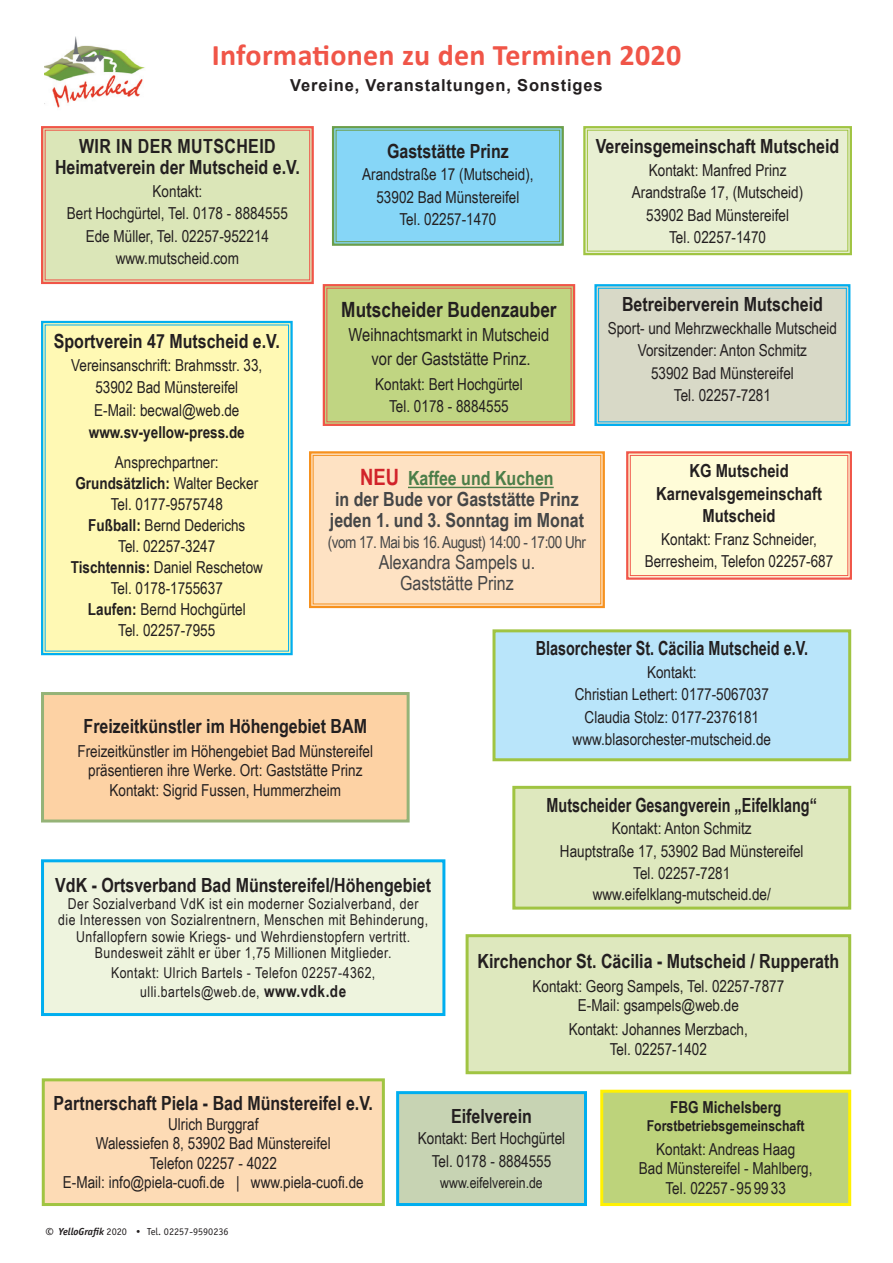
<style>
.page{position:relative;width:893px;height:1263px;background:#fff}
.page>*{position:absolute;margin:0;border:0;box-sizing:border-box;transform-origin:0 0}
.t1{font:700 30px "Calibri";letter-spacing:.01em;color:#f05548}
.t2{font:700 21px "Arial Narrow";color:#231f20}
.t3{font:700 19.5px/21px "Arial Narrow";color:#231f20;text-align:center}
.t4{font:700 19.5px "Arial Narrow";color:#231f20;scale:.9 1}
.t5{font:700 19.5px/21px "Arial Narrow";color:#454647;text-align:center}
.t6{font:19.5px/21px "Arial Narrow";color:#454647;text-align:center}
.t7{font:18px/24px "Arial Narrow";color:#231f20;text-align:center}
.t8{font:700 18px/22.5px "Arial Narrow";color:#231f20;text-align:center}
.t9{font:16.5px/22.5px "Arial Narrow";color:#231f20;text-align:center}
.t10{font:16.5px "Arial Narrow";letter-spacing:-.03em;color:#454647}
.t11{font:700 16.5px "Arial Narrow";color:#231f20}
.t12{font:700 16.5px "Arial";letter-spacing:.05em;color:#231f20}
.t13{font:15px/16.5px "Arial Narrow";letter-spacing:.03em;color:#231f20;text-align:center}
.t14{font:700 15px "Arial Narrow";color:#231f20}
.t15{font:15px "Arial Narrow";color:#231f20}
.t16{font:10.5px "Officina Sans";color:#231f20}
.s1{font-weight:700}
.s2{font-size:22.5px;color:#d1232a}
.s3{color:#4c7e49}
.s4{font-weight:700;font-size:16.5px}
.s5{font-weight:700;font-style:italic}
</style>
<div class="page">
<img style="left:45px;top:36px;width:100px;height:72px">
<svg style="left:322px;top:284px;width:254px;height:142px;background:#c3ce7f"></svg>
<div style="left:326px;top:288px;width:245px;height:134px;border:1px solid #f05548"></div>
<div style="left:494px;top:631px;width:356px;height:129px;background:#b9e5fa"></div>
<div style="left:492px;top:629px;width:359px;height:132px;border:3px solid #a0c442"></div>
<div style="left:467px;top:936px;width:383px;height:137px;background:#dee8be"></div>
<div style="left:466px;top:934px;width:385px;height:140px;border:3px solid #a0c442"></div>
<div style="left:43px;top:693px;width:365px;height:128px;background:#fdd2a4"></div>
<div style="left:41px;top:692px;width:369px;height:130px;border:3px solid #95b377"></div>
<svg style="left:41px;top:320px;width:252px;height:336px;background:#e5f1ba"></svg>
<svg style="left:626px;top:451px;width:226px;height:129px;background:#fef1ce"></svg>
<div style="left:630px;top:455px;width:218px;height:121px;border:1px solid #f05548"></div>
<svg style="left:583px;top:126px;width:269px;height:130px;background:#e3ecc9"></svg>
<div style="left:587px;top:130px;width:261px;height:121px;border:1px solid #a0c442"></div>
<svg style="left:594px;top:284px;width:257px;height:142px;background:#ccd6c9"></svg>
<div style="left:598px;top:288px;width:249px;height:134px;border:1px solid #00aeef"></div>
<div style="left:514px;top:787px;width:336px;height:121px;background:#dee8be"></div>
<div style="left:512px;top:786px;width:339px;height:123px;border:3px solid #a0c442"></div>
<div style="left:43px;top:1080px;width:340px;height:124px;background:#fddbb5"></div>
<div style="left:42px;top:1078px;width:343px;height:128px;border:3px solid #a0c442"></div>
<svg style="left:332px;top:126px;width:232px;height:120px;background:#84d2ea"></svg>
<div style="left:336px;top:130px;width:224px;height:112px;border:1px solid #6b9e49"></div>
<svg style="left:41px;top:126px;width:273px;height:159px;background:#dcdeb2"></svg>
<div style="left:45px;top:130px;width:265px;height:150px;border:1px solid #f05548"></div>
<div style="left:398px;top:1092px;width:187px;height:112px;background:#c7d3b3"></div>
<div style="left:396px;top:1091px;width:191px;height:115px;border:3px solid #00aeef"></div>
<div style="left:43px;top:861px;width:401px;height:153px;background:#eef4de"></div>
<div style="left:41px;top:859px;width:404px;height:157px;border:3px solid #00aeef"></div>
<div style="left:602px;top:1091px;width:248px;height:113px;background:#bdd37b"></div>
<div style="left:600px;top:1090px;width:251px;height:116px;border:3px solid #fff101"></div>
<svg style="left:309px;top:451px;width:296px;height:158px;background:#fcddba"></svg>
<div style="left:313px;top:455px;width:288px;height:149px;border:1px solid #f6911e"></div>
<h1 class="t1" style="left:212px;top:36px;width:471px">Informationen zu den Terminen 2020</h1>
<p class="t12" style="left:290px;top:74px;width:314px">Vereine, Veranstaltungen, Sonstiges</p>
<p class="t3" style="left:55px;top:135px;width:246px">WIR IN DER MUTSCHEID<br>Heimatverein der Mutscheid e.V.</p>
<p class="t9" style="left:67px;top:179px;width:222px">Kontakt:<br>Bert Hochgürtel, Tel. 0178 - 8884555<br>Ede Müller, Tel. 02257-952214 www.mutscheid.com</p>
<p class="t3" style="left:387px;top:139px;width:123px">Gaststätte Prinz</p>
<p class="t9" style="left:362px;top:162px;width:173px">Arandstraße 17 (Mutscheid),<br>53902 Bad Münstereifel<br>Tel. 02257-1470</p>
<p class="t3" style="left:596px;top:135px;width:245px">Vereinsgemeinschaft Mutscheid</p>
<p class="t9" style="left:632px;top:158px;width:173px">Kontakt: Manfred Prinz<br>Arandstraße 17, (Mutscheid)<br>53902 Bad Münstereifel<br>Tel. 02257-1470</p>
<p class="t3" style="left:622px;top:293px;width:202px">Betreiberverein Mutscheid</p>
<p class="t9" style="left:608px;top:316px;width:231px">Sport- und Mehrzweckhalle Mutscheid<br>Vorsitzender: Anton Schmitz<br>53902 Bad Münstereifel<br>Tel. 02257-7281</p>
<p class="t2" style="left:341px;top:293px;width:217px">Mutscheider Budenzauber</p>
<p class="t7" style="left:349px;top:322px;width:202px">Weihnachtsmarkt in Mutscheid vor der Gaststätte Prinz.</p>
<p class="t9" style="left:375px;top:372px;width:149px">Kontakt: Bert Hochgürtel<br>Tel. 0178 - 8884555</p>
<p class="t3" style="left:54px;top:330px;width:228px">Sportverein 47 Mutscheid e.V.</p>
<p class="t9" style="left:71px;top:353px;width:193px">Vereinsanschrift: Brahmsstr. 33,<br>53902 Bad Münstereifel<br>E-Mail: becwal@web.de</p>
<p class="t11" style="left:89px;top:420px;width:157px">www.sv-yellow-press.de</p>
<p class="t9" style="left:71px;top:451px;width:194px;line-height:21px">Ansprechpartner:<br><span class="s1">Grundsätzlich:</span> Walter Becker<br>Tel. 0177-9575748<br><span class="s1">Fußball:</span> Bernd Dederichs<br>Tel. 02257-3247<br><span class="s1">Tischtennis:</span> Daniel Reschetow<br>Tel. 0178-1755637<br><span class="s1">Laufen:</span> Bernd Hochgürtel<br>Tel. 02257-7955</p>
<p class="t8" style="left:656px;top:459px;width:167px">KG Mutscheid<br>Karnevalsgemeinschaft<br>Mutscheid</p>
<p class="t5" style="left:330px;top:467px;width:256px"><span class="s2">NEU</span> <span class="s3">Kaffee und Kuchen<br></span>in der Bude vor Gaststätte Prinz jeden 1. und 3. Sonntag im Monat</p>
<p class="t10" style="left:328px;top:530px;width:260px">(vom 17. Mai bis 16. August) 14:00 - 17:00 Uhr</p>
<p class="t6" style="left:379px;top:551px;width:158px">Alexandra Sampels u.<br>Gaststätte Prinz</p>
<p class="t9" style="left:645px;top:527px;width:190px">Kontakt: Franz Schneider,<br>Berresheim, Telefon 02257-687</p>
<p class="t3" style="left:84px;top:715px;width:285px">Freizeitkünstler im Höhengebiet BAM</p>
<p class="t9" style="left:78px;top:740px;width:297px;line-height:19.5px">Freizeitkünstler im Höhengebiet Bad Münstereifel präsentieren ihre Werke. Ort: Gaststätte Prinz<br>Kontakt: Sigrid Fussen, Hummerzheim</p>
<p class="t3" style="left:55px;top:874px;width:377px">VdK - Ortsverband Bad Münstereifel/Höhengebiet</p>
<p class="t13" style="left:58px;top:895px;width:371px">Der Sozialverband VdK ist ein moderner Sozialverband, der die Interessen von Sozialrentnern, Menschen mit Behinderung, Unfallopfern sowie Kriegs- und Wehrdienstopfern vertritt.<br>Bundesweit zählt er über 1,75 Millionen Mitglieder.</p>
<p class="t13" style="left:111px;top:962px;width:266px;line-height:19.5px">Kontakt: Ulrich Bartels - Telefon 02257-4362, ulli.bartels@web.de, <span class="s4">www.vdk.de</span></p>
<p class="t4" style="left:536px;top:633px;width:304px">Blasorchester St. Cäcilia Mutscheid e.V.</p>
<p class="t9" style="left:573px;top:660px;width:200px">Kontakt:<br>Christian Lethert: 0177-5067037<br>Claudia Stolz: 0177-2376181 www.blasorchester-mutscheid.de</p>
<p class="t4" style="left:547px;top:790px;width:302px">Mutscheider Gesangverein „Eifelklang“</p>
<p class="t9" style="left:560px;top:816px;width:245px">Kontakt: Anton Schmitz<br>Hauptstraße 17, 53902 Bad Münstereifel<br>Tel. 02257-7281</p>
<p class="t9" style="left:593px;top:882px;width:180px">www.eifelklang-mutscheid.de/</p>
<p class="t3" style="left:478px;top:950px;width:363px">Kirchenchor St. Cäcilia - Mutscheid / Rupperath</p>
<p class="t9" style="left:532px;top:976px;width:253px;line-height:19.5px">Kontakt: Georg Sampels, Tel. 02257-7877<br>E-Mail: gsampels@web.de</p>
<p class="t9" style="left:569px;top:1019px;width:181px;line-height:19.5px">Kontakt: Johannes Merzbach,<br>Tel. 02257-1402</p>
<p class="t3" style="left:54px;top:1092px;width:321px">Partnerschaft Piela - Bad Münstereifel e.V.</p>
<p class="t9" style="left:63px;top:1113px;width:302px;line-height:19.5px">Ulrich Burggraf<br>Walessiefen 8, 53902 Bad Münstereifel<br>Telefon 02257 - 4022<br>E-Mail: info@piela-cuofi.de | www.piela-cuofi.de</p>
<p class="t16" style="left:45px;top:1226px;width:185px"><span class="s5">© YelloGrafik</span> 2020 • Tel. 02257-9590236</p>
<p class="t3" style="left:451px;top:1105px;width:82px">Eifelverein</p>
<p class="t9" style="left:418px;top:1127px;width:149px">Kontakt: Bert Hochgürtel<br>Tel. 0178 - 8884555</p>
<p class="t15" style="left:440px;top:1171px;width:104px">www.eifelverein.de</p>
<p class="t11" style="left:670px;top:1095px;width:113px">FBG Michelsberg</p>
<p class="t14" style="left:647px;top:1114px;width:159px">Forstbetriebsgemeinschaft</p>
<p class="t9" style="left:639px;top:1139px;width:175px;line-height:19.5px">Kontakt: Andreas Haag<br>Bad Münstereifel - Mahlberg,<br>Tel. 02257 - 95 99 33</p>
</div>
